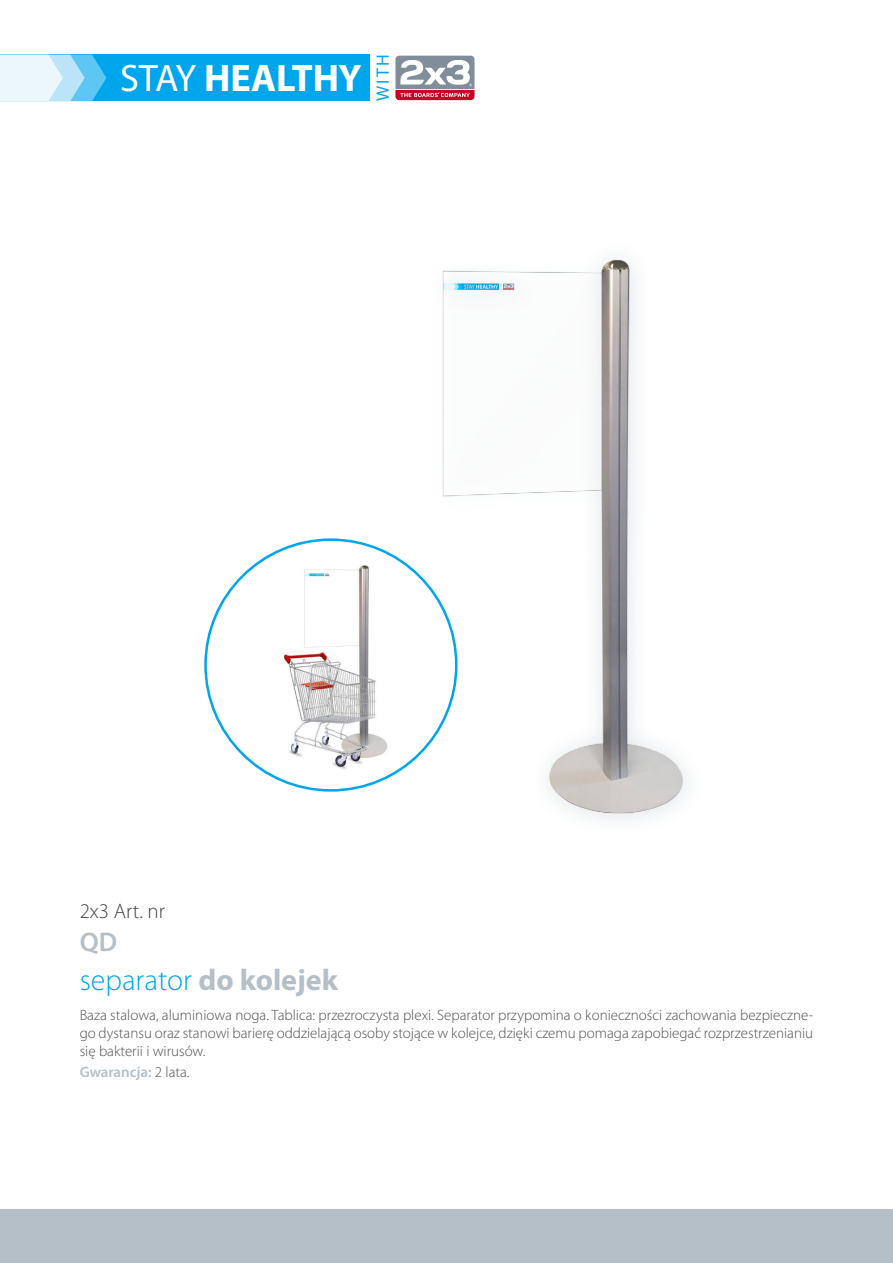
<style>
.page{position:relative;width:893px;height:1263px;background:#fff}
.page>*{position:absolute;margin:0;border:0;box-sizing:border-box;transform-origin:0 0}
.t1{font:700 38.4px "Myriad Pro";color:#fff}
.t2{font:300 30px "Myriad Pro";color:#00a6eb}
.t3{font:600 27px "Myriad Pro";color:#b5bfc7}
.t4{font:300 21px "Myriad Pro";color:#454347}
.t5{font:17.85px "Myriad Pro";color:#00a6eb}
.t6{font:300 15px/18px "Myriad Pro";color:#504f53;text-align:justify}
.t7{font:600 15px "Myriad Pro";color:#b5bfc7}
.s1{font-weight:400}
.s2{font-weight:700;color:#b5bfc7}
.s3{font-weight:300;color:#504f53}
</style>
<div class="page">
<div style="left:0;top:1209px;width:893px;height:54px;background:#b5bfc7"></div>
<div style="left:0;top:55px;width:370px;height:46px;background:#00a6eb"></div>
<svg style="left:394px;top:55px;width:82px;height:46px"></svg>
<svg style="left:395px;top:56px;width:79px;height:44px"></svg>
<svg style="left:0;top:55px;width:106px;height:46px;background:#b5e3f8"></svg>
<img style="left:350px;top:259px;width:336px;height:560px">
<div style="left:206px;top:540px;width:250px;height:250px;background:#fff;border-radius:50%"></div>
<img style="left:283px;top:557px;width:139px;height:216px">
<h1 class="t1" style="left:120px;top:53px;width:243px"><span class="s1">STAY</span> HEALTHY</h1>
<p class="t5" style="left:372px;top:101px;width:48px;rotate:-90deg">WITH</p>
<h3 class="t4" style="left:80px;top:899px;width:87px">2x3 Art. nr</h3>
<h3 class="t3" style="left:80px;top:924px;width:39px">QD</h3>
<h2 class="t2" style="left:80px;top:961px;width:260px">separator <span class="s2">do kolejek</span></h2>
<p class="t6" style="left:80px;top:1006px;width:735px">Baza stalowa, aluminiowa noga. Tablica: przezroczysta plexi. Separator przypomina o konieczności zachowania bezpieczne&shy;go dystansu oraz stanowi barierę oddzielającą osoby stojące w kolejce, dzięki czemu pomaga zapobiegać rozprzestrzenianiu się bakterii i wirusów.</p>
<p class="t7" style="left:80px;top:1063px;width:111px">Gwarancja: <span class="s3">2 lata.</span></p>
</div>
